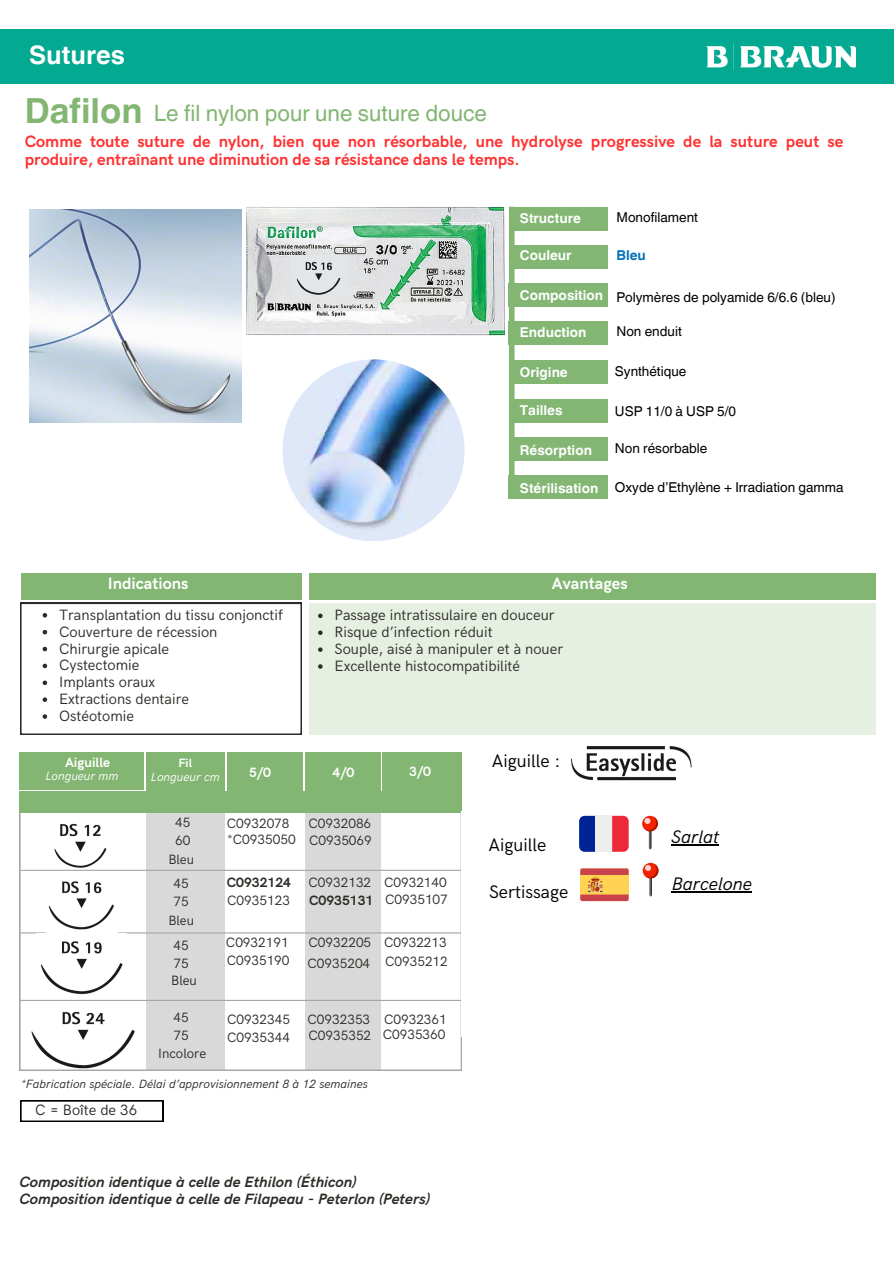
<style>
.page{position:relative;width:894px;height:1264px;background:#fff}
.page>*{position:absolute;margin:0;border:0;box-sizing:border-box;transform-origin:0 0}
.t1{font:700 34.65px "Helvetica World";color:#82b672}
.t2{font:700 25.5px "Helvetica World";color:#fff}
.t3{font:22.5px "Helvetica World";color:#82b672}
.t4{font:18.3px "HK Grotesk";color:#000}
.t5{font:italic 18.3px "HK Grotesk";color:#000}
.t6{font:700 16.5px/18px "HK Grotesk";color:#ff3131}
.t7{font:700 16.5px "HK Grotesk";color:#fff}
.t8{font:15px "HK Grotesk";color:#2e2b27}
.t9{font:italic 700 15px "HK Grotesk";color:#2e2b27}
.t10{font:13.65px "Helvetica World";color:#000}
.t11{font:700 13.65px "Helvetica World";color:#fff}
.t12{font:700 13.65px "Helvetica World";color:#0372ba}
.t13{font:13.5px "HK Grotesk";color:#2e2b27}
.t14{font:700 13.5px "HK Grotesk";color:#fff}
.t15{font:700 13.5px "HK Grotesk";color:#2e2b27}
.t16{font:italic 12px "HK Grotesk";color:#2e2b27}
.t17{font:italic 12px "HK Grotesk";color:#fff}
.t18{font:700 12px "HK Grotesk";color:#fff}
</style>
<div class="page">
<div style="left:21px;top:573px;width:280px;height:26px;background:#82b672"></div>
<div style="left:309px;top:573px;width:566px;height:26px;background:#82b672"></div>
<div style="left:309px;top:603px;width:566px;height:131px;background:#e6f0e2"></div>
<img style="left:282px;top:359px;width:182px;height:181px;border-radius:50%">
<div style="left:509px;top:207px;width:5px;height:311px;background:#82b672"></div>
<div style="left:511px;top:207px;width:96px;height:24px;background:#82b672"></div>
<div style="left:510px;top:245px;width:97px;height:24px;background:#82b672"></div>
<div style="left:508px;top:283px;width:99px;height:24px;background:#82b672"></div>
<div style="left:508px;top:321px;width:99px;height:24px;background:#82b672"></div>
<div style="left:510px;top:360px;width:97px;height:24px;background:#82b672"></div>
<div style="left:510px;top:399px;width:97px;height:23px;background:#82b672"></div>
<div style="left:510px;top:437px;width:97px;height:24px;background:#82b672"></div>
<div style="left:508px;top:475px;width:99px;height:24px;background:#82b672"></div>
<div style="left:502px;top:499px;width:99px;height:24px;background:#fff"></div>
<svg style="left:19px;top:812px;width:442px;height:258px"></svg>
<div style="left:19px;top:752px;width:125px;height:37px;background:#82b672"></div>
<div style="left:146px;top:752px;width:78px;height:38px;background:#82b672"></div>
<div style="left:19px;top:791px;width:443px;height:21px;background:#82b672"></div>
<div style="left:227px;top:752px;width:75px;height:38px;background:#82b672"></div>
<div style="left:382px;top:752px;width:80px;height:38px;background:#82b672"></div>
<div style="left:305px;top:752px;width:75px;height:38px;background:#82b672"></div>
<img style="left:53px;top:819px;width:55px;height:50px">
<hr style="left:21px;top:869px;width:450px;height:1px;background:#a6a6a6">
<hr style="left:19px;top:999px;width:465px;height:1px;background:#a6a6a6">
<div style="left:461px;top:811px;width:59px;height:226px;background:#fff"></div>
<svg style="left:20px;top:1100px;width:143px;height:21px"></svg>
<img style="left:46px;top:873px;width:71px;height:59px">
<img style="left:37px;top:933px;width:90px;height:62px">
<img style="left:247px;top:207px;width:257px;height:129px">
<img style="left:29px;top:210px;width:212px;height:212px">
<img style="left:571px;top:746px;width:121px;height:35px">
<svg style="left:612px;top:815px;width:16px;height:36px"></svg>
<svg style="left:579px;top:815px;width:16px;height:36px"></svg>
<div style="left:595px;top:815px;width:17px;height:36px;background:#eee"></div>
<svg style="left:642px;top:815px;width:15px;height:16px"></svg>
<svg style="left:644px;top:816px;width:13px;height:33px"></svg>
<svg style="left:642px;top:862px;width:16px;height:16px"></svg>
<svg style="left:645px;top:863px;width:13px;height:33px"></svg>
<svg style="left:580px;top:868px;width:48px;height:33px;background:#e3914e"></svg>
<hr style="left:671px;top:844px;width:48px;height:1px;background:#000">
<hr style="left:671px;top:891px;width:80px;height:1px;background:#000">
<div style="left:291px;top:255px;width:58px;height:42px;background:#e3e6e8"></div>
<svg style="left:20px;top:603px;width:281px;height:131px"></svg>
<svg style="left:318px;top:613px;width:4px;height:5px"></svg>
<svg style="left:318px;top:630px;width:4px;height:5px"></svg>
<svg style="left:318px;top:647px;width:4px;height:5px"></svg>
<svg style="left:318px;top:664px;width:4px;height:4px"></svg>
<div style="left:395px;top:303px;width:71px;height:11px;background:#eee"></div>
<img style="left:296px;top:262px;width:45px;height:33px">
<div style="left:0;top:30px;width:893px;height:54px;background:#03a990"></div>
<img style="left:706px;top:44px;width:149px;height:26px">
<p class="t2" style="left:29px;top:34px;width:97px">Sutures</p>
<p class="t1" style="left:25px;top:82px;width:119px">Dafilon</p>
<p class="t3" style="left:154px;top:100px;width:335px">Le fil nylon pour une suture douce</p>
<p class="t6" style="left:25px;top:133px;width:820px">Comme toute suture de nylon, bien que non résorbable, une hydrolyse progressive de la suture peut se produire, entraînant une diminution de sa résistance dans le temps.</p>
<p class="t11" style="left:520px;top:207px;width:62px">Structure</p>
<p class="t11" style="left:520px;top:244px;width:53px">Couleur</p>
<p class="t11" style="left:520px;top:284px;width:85px">Composition</p>
<p class="t11" style="left:520px;top:321px;width:68px">Enduction</p>
<p class="t11" style="left:520px;top:361px;width:49px">Origine</p>
<p class="t11" style="left:520px;top:399px;width:44px">Tailles</p>
<p class="t11" style="left:520px;top:439px;width:74px">Résorption</p>
<p class="t11" style="left:520px;top:477px;width:80px">Stérilisation</p>
<p class="t10" style="left:616px;top:209px;width:83px">Monofilament</p>
<p class="t12" style="left:616px;top:244px;width:31px">Bleu</p>
<h4 class="t10" style="left:616px;top:289px;width:220px">Polymères de polyamide 6/6.6 (bleu)</h4>
<h4 class="t10" style="left:616px;top:323px;width:67px">Non enduit</h4>
<p class="t10" style="left:614px;top:363px;width:73px">Synthétique</p>
<p class="t10" style="left:614px;top:403px;width:122px">USP 11/0 à USP 5/0</p>
<p class="t10" style="left:614px;top:440px;width:94px">Non résorbable</p>
<p class="t10" style="left:614px;top:479px;width:230px">Oxyde d’Ethylène + Irradiation gamma</p>
<p class="t7" style="left:108px;top:574px;width:82px">Indications</p>
<p class="t7" style="left:551px;top:574px;width:77px">Avantages</p>
<p class="t8" style="left:59px;top:606px;width:225px">Transplantation du tissu conjonctif</p>
<p class="t8" style="left:59px;top:623px;width:160px">Couverture de récession</p>
<p class="t8" style="left:59px;top:640px;width:112px">Chirurgie apicale</p>
<p class="t8" style="left:59px;top:657px;width:82px">Cystectomie</p>
<p class="t8" style="left:59px;top:673px;width:98px">Implants oraux</p>
<p class="t8" style="left:59px;top:690px;width:131px">Extractions dentaire</p>
<p class="t8" style="left:59px;top:707px;width:76px">Ostéotomie</p>
<p class="t8" style="left:334px;top:607px;width:221px">Passage intratissulaire en douceur</p>
<p class="t8" style="left:334px;top:623px;width:159px">Risque d’infection réduit</p>
<p class="t8" style="left:334px;top:640px;width:230px">Souple, aisé à manipuler et à nouer</p>
<p class="t8" style="left:334px;top:657px;width:187px">Excellente histocompatibilité</p>
<p class="t14" style="left:65px;top:754px;width:47px">Aiguille</p>
<p class="t17" style="left:45px;top:769px;width:75px">Longueur mm</p>
<p class="t18" style="left:178px;top:756px;width:15px">Fil</p>
<p class="t17" style="left:151px;top:770px;width:70px">Longueur cm</p>
<p class="t14" style="left:249px;top:765px;width:23px">5/0</p>
<p class="t14" style="left:332px;top:765px;width:23px">4/0</p>
<p class="t14" style="left:409px;top:764px;width:23px">3/0</p>
<p class="t13" style="left:175px;top:815px;width:17px">45</p>
<p class="t13" style="left:227px;top:815px;width:64px">C0932078</p>
<p class="t13" style="left:175px;top:833px;width:17px">60</p>
<p class="t13" style="left:308px;top:815px;width:64px">C0932086</p>
<p class="t13" style="left:227px;top:831px;width:70px">*C0935050</p>
<p class="t13" style="left:309px;top:833px;width:64px">C0935069</p>
<p class="t13" style="left:168px;top:851px;width:27px">Bleu</p>
<p class="t13" style="left:174px;top:875px;width:17px">45</p>
<h6 class="t13" style="left:174px;top:893px;width:17px">75</h6>
<p class="t13" style="left:168px;top:912px;width:27px">Bleu</p>
<p class="t13" style="left:174px;top:937px;width:17px">45</p>
<p class="t13" style="left:174px;top:955px;width:17px">75</p>
<p class="t13" style="left:171px;top:973px;width:27px">Bleu</p>
<p class="t15" style="left:227px;top:875px;width:66px">C0932124</p>
<p class="t13" style="left:308px;top:875px;width:64px">C0932132</p>
<h6 class="t13" style="left:384px;top:875px;width:64px">C0932140</h6>
<h5 class="t13" style="left:227px;top:892px;width:64px">C0935123</h5>
<p class="t15" style="left:309px;top:892px;width:66px">C0935131</p>
<p class="t13" style="left:385px;top:892px;width:64px">C0935107</p>
<p class="t13" style="left:226px;top:934px;width:64px">C0932191</p>
<p class="t13" style="left:308px;top:934px;width:64px">C0932205</p>
<p class="t13" style="left:307px;top:955px;width:64px">C0935204</p>
<h5 class="t13" style="left:227px;top:952px;width:64px">C0935190</h5>
<p class="t13" style="left:384px;top:934px;width:64px">C0932213</p>
<p class="t13" style="left:385px;top:953px;width:64px">C0935212</p>
<p class="t13" style="left:174px;top:1009px;width:17px">45</p>
<p class="t13" style="left:174px;top:1027px;width:17px">75</p>
<p class="t13" style="left:158px;top:1046px;width:49px">Incolore</p>
<p class="t13" style="left:227px;top:1011px;width:64px">C0932345</p>
<p class="t13" style="left:307px;top:1011px;width:64px">C0932353</p>
<p class="t13" style="left:227px;top:1029px;width:64px">C0935344</p>
<p class="t16" style="left:21px;top:1077px;width:348px">*Fabrication spéciale. Délai d’approvisionnement 8 à 12 semaines</p>
<p class="t13" style="left:308px;top:1028px;width:64px">C0935352</p>
<p class="t8" style="left:35px;top:1101px;width:103px">C = Boîte de 36</p>
<h3 class="t13" style="left:384px;top:1011px;width:64px">C0932361</h3>
<h4 class="t13" style="left:382px;top:1027px;width:64px">C0935360</h4>
<p class="t9" style="left:19px;top:1173px;width:338px">Composition identique à celle de Ethilon (Éthicon)</p>
<h5 class="t9" style="left:19px;top:1190px;width:412px">Composition identique à celle de Filapeau - Peterlon (Peters)</h5>
<h5 class="t4" style="left:491px;top:750px;width:70px">Aiguille :</h5>
<p class="t4" style="left:488px;top:834px;width:59px">Aiguille</p>
<p class="t4" style="left:489px;top:881px;width:81px">Sertissage</p>
<p class="t5" style="left:671px;top:826px;width:49px">Sarlat</p>
<p class="t5" style="left:671px;top:873px;width:82px">Barcelone</p>
</div>
